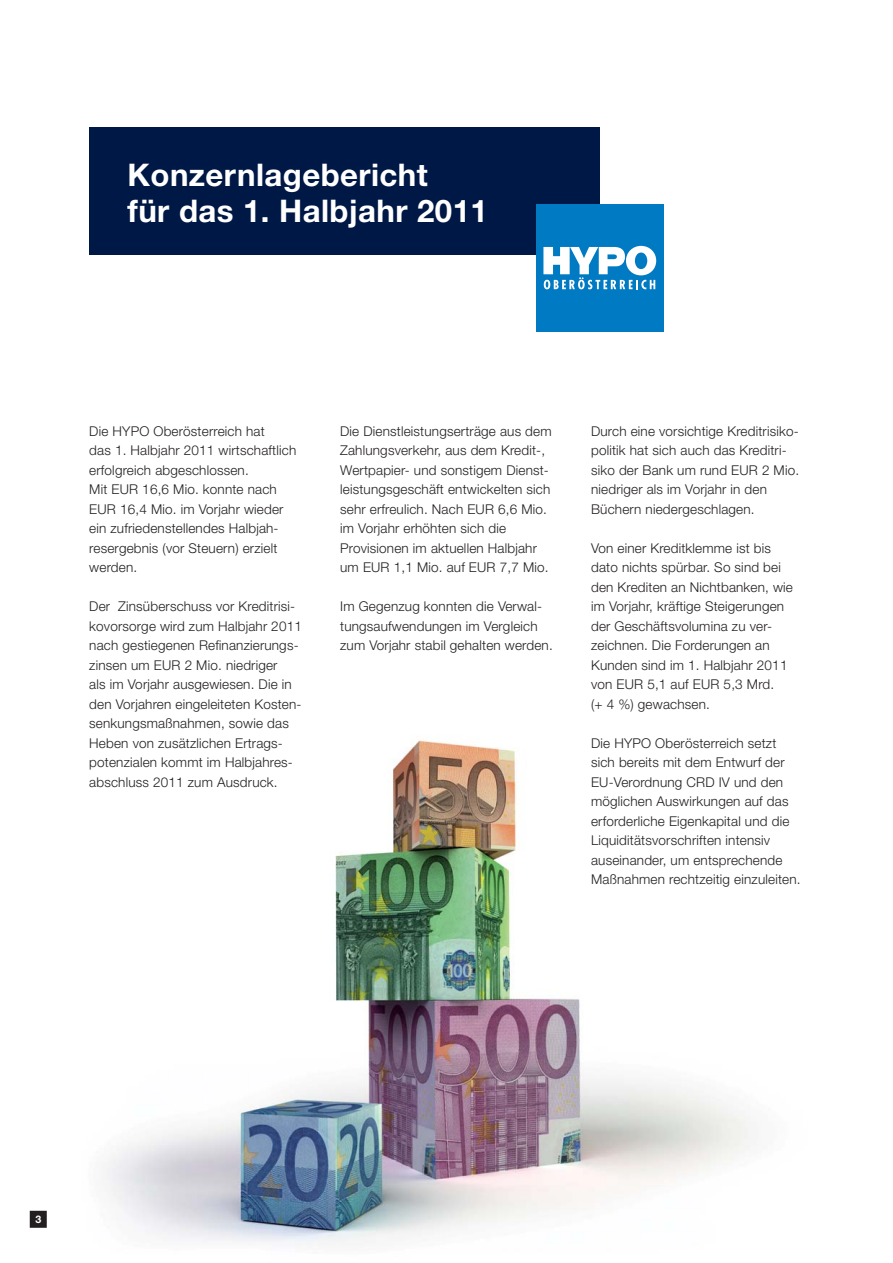
<style>
.page{position:relative;width:893px;height:1263px;background:#fff}
.page>*{position:absolute;margin:0;border:0;box-sizing:border-box;transform-origin:0 0}
.t1{font:700 31.2px/36px "Helvetica Neue";letter-spacing:.015em;color:#fff}
.t2{font:300 13.5px/19.5px "Helvetica Neue";letter-spacing:.015em;color:#231f20}
.t3{font:700 10.5px "Helvetica Neue";color:#fff}
</style>
<div class="page">
<div style="left:31px;top:1211px;width:15px;height:16px;background:#231f20"></div>
<div style="left:30px;top:1211px;width:17px;height:17px;border:2px solid #231f20"></div>
<img style="left:106px;top:740px;width:644px;height:504px">
<div style="left:89px;top:128px;width:511px;height:127px;background:#001845"></div>
<div style="left:536px;top:204px;width:127px;height:128px;background:#007ac2"></div>
<svg style="left:543px;top:246px;width:113px;height:43px"></svg>
<h1 class="t1" style="left:128px;top:159px;width:362px">Konzernlagebericht<br>für das 1. Halbjahr 2011</h1>
<p class="t2" style="left:89px;top:423px;width:208px">Die HYPO Oberösterreich hat<br>das 1. Halbjahr 2011 wirtschaftlich erfolgreich abgeschlossen.<br>Mit EUR 16,6 Mio. konnte nach<br>EUR 16,4 Mio. im Vorjahr wieder ein zufriedenstellendes Halbjah&shy;resergebnis (vor Steuern) erzielt werden.</p>
<p class="t2" style="left:89px;top:598px;width:214px">Der Zinsüberschuss vor Kreditrisi&shy;kovorsorge wird zum Halbjahr 2011 nach gestiegenen Refinanzierungs&shy;zinsen um EUR 2 Mio. niedriger<br>als im Vorjahr ausgewiesen. Die in den Vorjahren eingeleiteten Kosten&shy;senkungsmaßnahmen, sowie das Heben von zusätzlichen Ertrags&shy;potenzialen kommt im Halbjahres&shy;abschluss 2011 zum Ausdruck.</p>
<p class="t2" style="left:340px;top:423px;width:213px">Die Dienstleistungserträge aus dem Zahlungsverkehr, aus dem Kredit-, Wertpapier- und sonstigem Dienst&shy;leistungsgeschäft entwickelten sich sehr erfreulich. Nach EUR 6,6 Mio. im Vorjahr erhöhten sich die Provisionen im aktuellen Halbjahr um EUR 1,1 Mio. auf EUR 7,7 Mio.</p>
<p class="t2" style="left:340px;top:598px;width:214px">Im Gegenzug konnten die Verwal&shy;tungsaufwendungen im Vergleich zum Vorjahr stabil gehalten werden.</p>
<p class="t2" style="left:591px;top:423px;width:210px">Durch eine vorsichtige Kreditrisiko&shy;politik hat sich auch das Kreditri&shy;siko der Bank um rund EUR 2 Mio. niedriger als im Vorjahr in den<br>Büchern niedergeschlagen.</p>
<p class="t2" style="left:591px;top:540px;width:203px">Von einer Kreditklemme ist bis dato nichts spürbar. So sind bei den Krediten an Nichtbanken, wie im Vorjahr, kräftige Steigerungen der Geschäftsvolumina zu ver&shy;zeichnen. Die Forderungen an<br>Kunden sind im 1. Halbjahr 2011 von EUR 5,1 auf EUR 5,3 Mrd.<br>(+ 4 %) gewachsen.</p>
<p class="t2" style="left:591px;top:735px;width:211px">Die HYPO Oberösterreich setzt sich bereits mit dem Entwurf der EU-Verordnung CRD IV und den möglichen Auswirkungen auf das erforderliche Eigenkapital und die Liquiditätsvorschriften intensiv auseinander, um entsprechende Maßnahmen rechtzeitig einzuleiten.</p>
<p class="t3" style="left:35px;top:1215px;width:7px">3</p>
</div>
